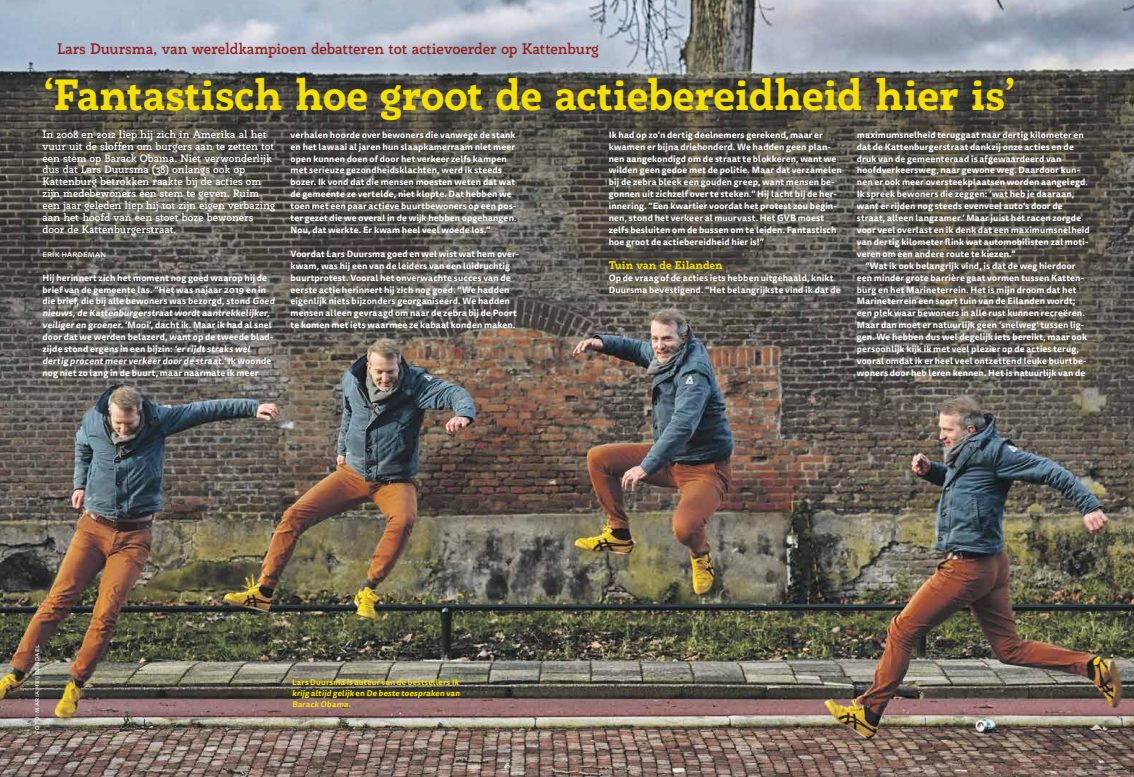
<style>
.page{position:relative;width:1134px;height:777px;background:#fff}
.page>*{position:absolute;margin:0;border:0;box-sizing:border-box;transform-origin:0 0}
.t1{font:800 42.5px "Rogliano";letter-spacing:-.025em;color:#f6e000}
.t2{font:700 15px "Rogliano";letter-spacing:-.01em;color:#971f1b}
.t3{font:800 11px "Rogliano";letter-spacing:-.01em;color:#f6e000}
.t4{font:700 10.5px/11.9px "Rogliano";letter-spacing:-.01em;color:#fff}
.t5{font:700 8.9px/11.9px "Tisa Sans Pro";letter-spacing:.015em;color:#fff}
.t6{font:8.9px "Tisa Sans Pro";letter-spacing:.015em;color:#fff}
.t7{font:700 8px/11px "Tisa Sans Pro";letter-spacing:.02em;color:#f6e000;text-align:justify}
.t8{font:7px "Tisa Sans Pro";letter-spacing:.07em;color:#fff}
</style>
<div class="page">
<img style="left:0;top:0;width:1134px;height:777px">
<h2 class="t2" style="left:57px;top:39px;width:543px">Lars Duursma, van wereldkampioen debatteren tot actievoerder op Kattenburg</h2>
<h1 class="t1" style="left:43px;top:68px;width:975px">‘Fantastisch hoe groot de actiebereidheid hier is’</h1>
<p class="t4" style="left:43px;top:128px;width:234px">In 2008 en 2012 liep hij zich in Amerika al het vuur uit de sloffen om burgers aan te zetten tot een stem op Barack Obama. Niet verwonderlijk dus dat Lars Duursma (38) onlangs ook op Kattenburg betrokken raakte bij de acties om zijn medebewoners een stem te geven. Ruim een jaar geleden liep hij tot zijn eigen verbazing aan het hoofd van een stoet boze bewoners door de Kattenburgerstraat.</p>
<p class="t6" style="left:43px;top:248px;width:65px">erik hardeman</p>
<p class="t5" style="left:43px;top:271px;width:235px">Hij herinnert zich het moment nog goed waarop hij de brief van de gemeente las. “Het was najaar 2019 en in die brief, die bij alle bewoners was bezorgd, stond Goed nieuws,de Kattenburgerstraat wordt aantrekkelijker, veiliger en groener. ‘Mooi’, dacht ik. Maar ik had al snel door dat we werden belazerd, want op de tweede blad&shy;zijde stond ergens in een bijzin: ‘er rijdt straks wel dertig procent meer verkeer door de straat.’I k w o o n d e nog niet zo lang in de buurt, maar naarmate ik meer</p>
<p class="t5" style="left:291px;top:129px;width:228px">verhalen hoorde over bewoners die vanwege de stank en het lawaai al jaren hun slaapkamerraam niet meer open kunnen doen of door het verkeer zelfs kampen met serieuze gezondheidsklachten, werd ik steeds bozer. Ik vond dat die mensen moesten weten dat wat de gemeente ze vertelde, niet klopte. Dat hebben we toen met een paar actieve buurtbewoners op een pos&shy;ter gezet die we overal in de wijk hebben opgehangen.<br>Nou, dat werkte. Er kwam heel veel woede los.”</p>
<p class="t5" style="left:291px;top:248px;width:230px">Voordat Lars Duursma goed en wel wist wat hem over&shy;kwam, was hij een van de leiders van een luidruchtig buurtprotest. Vooral het onverwachte succes van de eerste actie herinnert hij zich nog goed. “We hadden eigenlijk niets bijzonders georganiseerd. We hadden mensen alleen gevraagd om naar de zebra bij de Poort te komen met iets waarmee ze kabaal konden maken.</p>
<p class="t5" style="left:609px;top:129px;width:234px">Ik had op zo’n dertig deelnemers gerekend, maar er kwamen er bijna driehonderd. We hadden geen plan&shy;nen aangekondigd om de straat te blokkeren, want we wilden geen gedoe met de politie. Maar dat verzamelen bij de zebra bleek een gouden greep, want mensen be&shy;gonnen uit zichzelf over te steken.” Hij lacht bij de her&shy;innering. “Een kwartier voordat het protest zou begin&shy;nen, stond het verkeer al muurvast. Het GVB moest zelfs besluiten om de bussen om te leiden. Fantastisch hoe groot de actiebereidheid hier is!”</p>
<p class="t3" style="left:609px;top:258px;width:115px">Tuin van de Eilanden</p>
<p class="t5" style="left:609px;top:271px;width:233px">Op de vraag of de acties iets hebben uitgehaald, knikt<br>Duursma bevestigend. “Het belangrijkste vind ik dat de</p>
<p class="t5" style="left:857px;top:129px;width:229px">maximumsnelheid teruggaat naar dertig kilometer en</p>
<p class="t5" style="left:857px;top:141px;width:219px">dat de Kattenburgerstraat dankzij onze acties en de</p>
<p class="t5" style="left:857px;top:152px;width:206px">druk van de gemeenteraad is afgewaardeerd van</p>
<p class="t5" style="left:857px;top:164px;width:225px">hoofdverkeersweg, naar gewone weg. Daardoor kun-</p>
<p class="t5" style="left:857px;top:176px;width:233px">nen er ook meer oversteekplaatsen worden aangelegd.</p>
<p class="t5" style="left:857px;top:188px;width:219px">Ik spreek bewoners die zeggen: ‘wat heb je daaraan,</p>
<p class="t5" style="left:857px;top:200px;width:207px">want er rijden nog steeds evenveel auto’s door de</p>
<p class="t5" style="left:857px;top:212px;width:226px">straat, alleen langzamer.’ Maar juist het racen zorgde</p>
<p class="t5" style="left:857px;top:224px;width:234px">voor veel overlast en ik denk dat een maximumsnelheid</p>
<p class="t5" style="left:857px;top:236px;width:233px">van dertig kilometer flink wat automobilisten zal moti-</p>
<p class="t5" style="left:857px;top:248px;width:160px">veren om een andere route te kiezen.”</p>
<p class="t5" style="left:865px;top:260px;width:212px">“Wat ik ook belangrijk vind, is dat de weg hierdoor</p>
<p class="t5" style="left:857px;top:271px;width:229px">een minder grote barrière gaat vormen tussen Katten-</p>
<p class="t5" style="left:857px;top:283px;width:221px">burg en het Marineterrein. Het is mijn droom dat het</p>
<p class="t5" style="left:857px;top:295px;width:220px">Marineterrein een soort tuin van de Eilanden wordt;</p>
<p class="t5" style="left:857px;top:307px;width:229px">een plek waar bewoners in alle rust kunnen recreëren.</p>
<p class="t5" style="left:857px;top:319px;width:229px">Maar dan moet er natuurlijk geen ‘snelweg’ tussen lig-</p>
<p class="t5" style="left:857px;top:331px;width:232px">gen. We hebben dus wel degelijk iets bereikt, maar ook</p>
<p class="t5" style="left:857px;top:343px;width:224px">persoonlijk kijk ik met veel plezier op de acties terug,</p>
<p class="t5" style="left:857px;top:355px;width:231px">vooral omdat ik er heel veel ontzettend leuke buurtbe-</p>
<p class="t5" style="left:857px;top:367px;width:230px">woners door heb leren kennen. Het is natuurlijk van de</p>
<p class="t8" style="left:32px;top:734px;width:91px;rotate:-90deg">foto: maria heijdendael</p>
<p class="t7" style="left:292px;top:677px;width:171px">Lars Duursma is auteur van de bestsellers Ik krijg altijd gelijk e n De beste toespraken van Barack Obama.</p>
</div>
